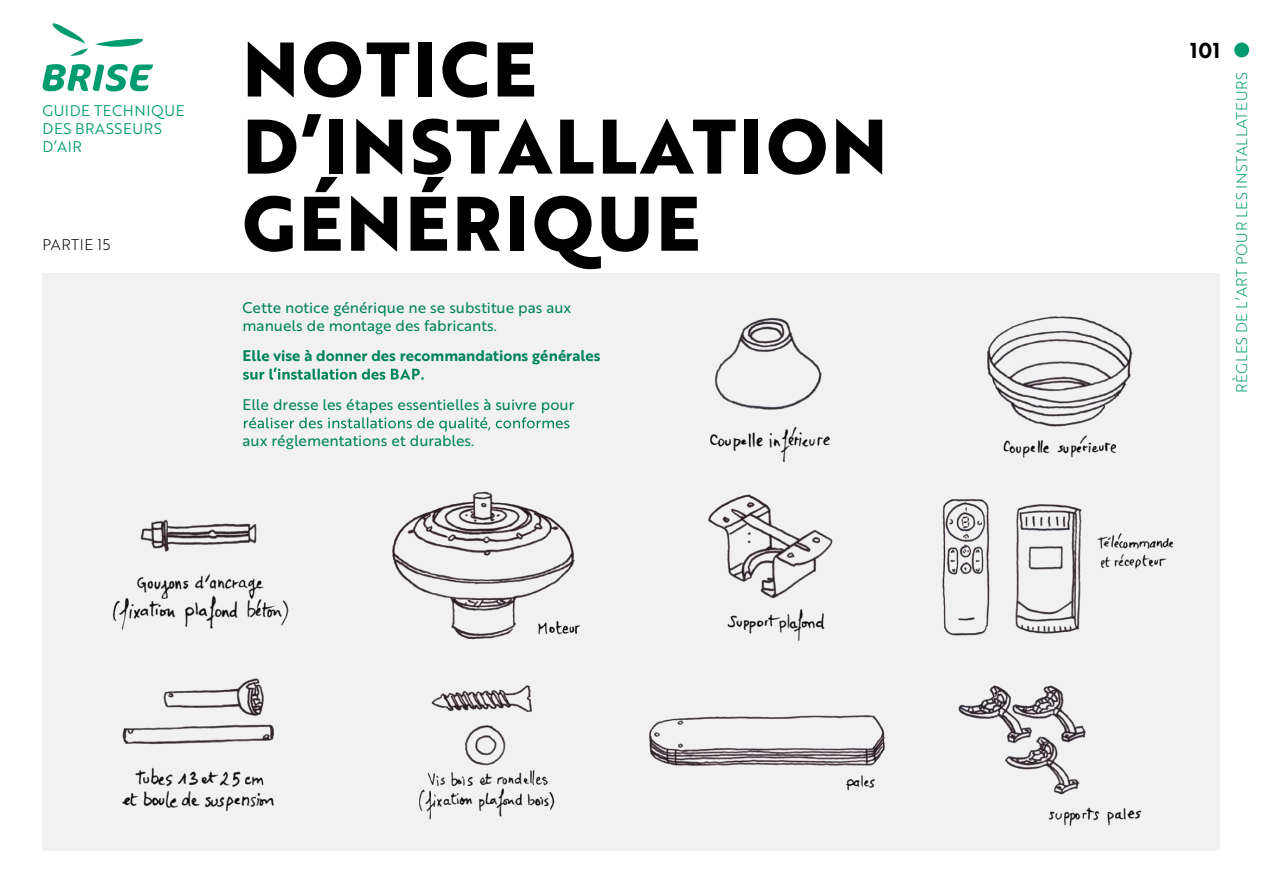
<style>
.page{position:relative;width:1263px;height:893px;background:#fff}
.page>*{position:absolute;margin:0;border:0;box-sizing:border-box;transform-origin:0 0}
.t1{font:700 75px/77.1px "Brother 1816 Extra";letter-spacing:.04em;color:#000}
.t2{font:21px "Brother 1816 Bold";color:#000}
.t3{font:15px/18px "Brother 1816 Regular";color:#00845b}
.t4{font:15px "Brother 1816 Bold";color:#00845b}
.t5{font:15px "Brother 1816 Light";letter-spacing:.04em;color:#009c6f}
.t6{font:15px/18px "Brother 1816 Book";letter-spacing:.04em;color:#009c6f}
.t7{font:15px "Brother 1816 Light";letter-spacing:.04em;color:#000}
</style>
<div class="page">
<svg style="left:43px;top:64px;width:110px;height:27px"></svg>
<svg style="left:95px;top:38px;width:48px;height:9px"></svg>
<svg style="left:52px;top:23px;width:36px;height:33px"></svg>
<div style="left:1234px;top:43px;width:15px;height:14px;background:#009c6f;border-radius:50%"></div>
<div style="left:43px;top:273px;width:1177px;height:577px;background:#f1f1f2"></div>
<img style="left:649px;top:715px;width:236px;height:76px">
<img style="left:958px;top:685px;width:184px;height:141px">
<img style="left:710px;top:317px;width:120px;height:145px">
<img style="left:987px;top:316px;width:146px;height:142px">
<img style="left:112px;top:519px;width:177px;height:111px">
<img style="left:392px;top:491px;width:189px;height:149px">
<img style="left:708px;top:494px;width:125px;height:147px">
<img style="left:942px;top:498px;width:231px;height:138px">
<img style="left:122px;top:678px;width:152px;height:134px">
<img style="left:419px;top:685px;width:136px;height:135px">
<svg style="left:243px;top:368px;width:181px;height:12px"></svg>
<svg style="left:244px;top:417px;width:325px;height:14px"></svg>
<p class="t6" style="left:43px;top:101px;width:144px">GUIDE TECHNIQUE<br>DES BRASSEURS<br>D’AIR</p>
<p class="t7" style="left:43px;top:236px;width:69px">PARTIE 15</p>
<h1 class="t1" style="left:242px;top:30px;width:646px">NOTICE<br>D’INSTALLATION<br>GÉNÉRIQUE</h1>
<p class="t3" style="left:243px;top:298px;width:330px">Cette notice générique ne se substitue pas aux manuels de montage des fabricants.</p>
<p class="t4" style="left:243px;top:347px;width:359px">Elle vise à donner des recommandations générales</p>
<p class="t3" style="left:243px;top:396px;width:333px">Elle dresse les étapes essentielles à suivre pour</p>
<p class="t3" style="left:243px;top:432px;width:233px">aux réglementations et durables.</p>
<h2 class="t2" style="left:1190px;top:37px;width:32px">101</h2>
<p class="t5" style="left:1232px;top:393px;width:322px;rotate:-90deg">RÈGLES DE L’ART POUR LES INSTALLATEURS</p>
</div>
